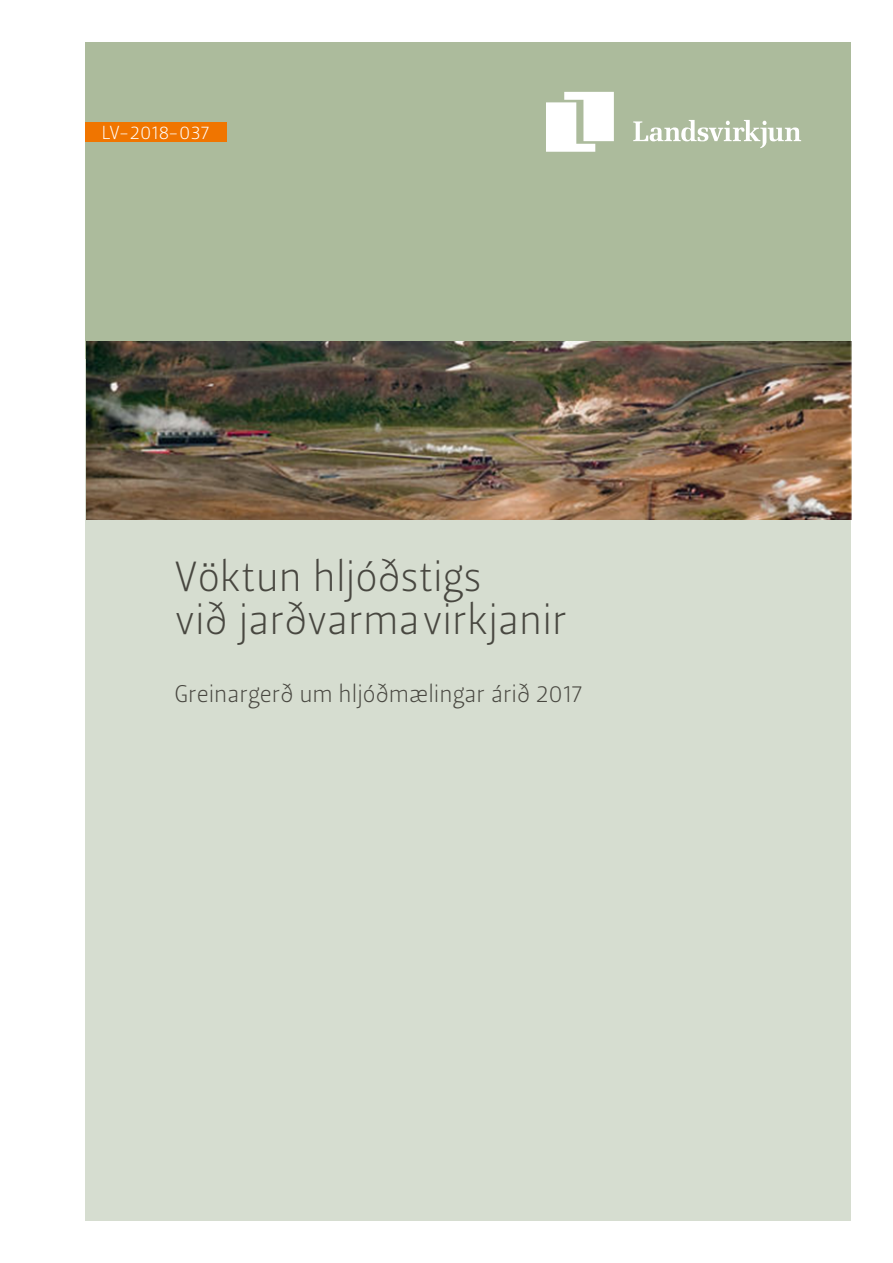
<style>
.page{position:relative;width:893px;height:1263px;background:#fff}
.page>*{position:absolute;margin:0;border:0;box-sizing:border-box;transform-origin:0 0}
.t1{font:42px/43.2px "Leitura Sans Grot 1";color:#484740}
.t2{font:24px "Leitura Sans Grot 1";color:#484740}
.t3{font:18.75px "Leitura Sans Grot 1";letter-spacing:.02em;color:#fff}
</style>
<div class="page">
<div style="left:85px;top:43px;width:765px;height:1177px;background:#d6ddd0"></div>
<div style="left:85px;top:43px;width:765px;height:316px;background:#acbb9c"></div>
<div style="left:85px;top:122px;width:141px;height:19px;background:#f07500"></div>
<svg style="left:633px;top:120px;width:168px;height:28px"></svg>
<svg style="left:546px;top:92px;width:68px;height:60px"></svg>
<img style="left:86px;top:341px;width:766px;height:178px">
<p class="t3" style="left:102px;top:121px;width:109px">LV-2018-037</p>
<p class="t1" style="left:175px;top:558px;width:394px">Vöktun hljóðstigs<br>við jarðvarmavirkjanir</p>
<p class="t2" style="left:175px;top:684px;width:409px">Greinargerð um hljóðmælingar árið 2017</p>
</div>
